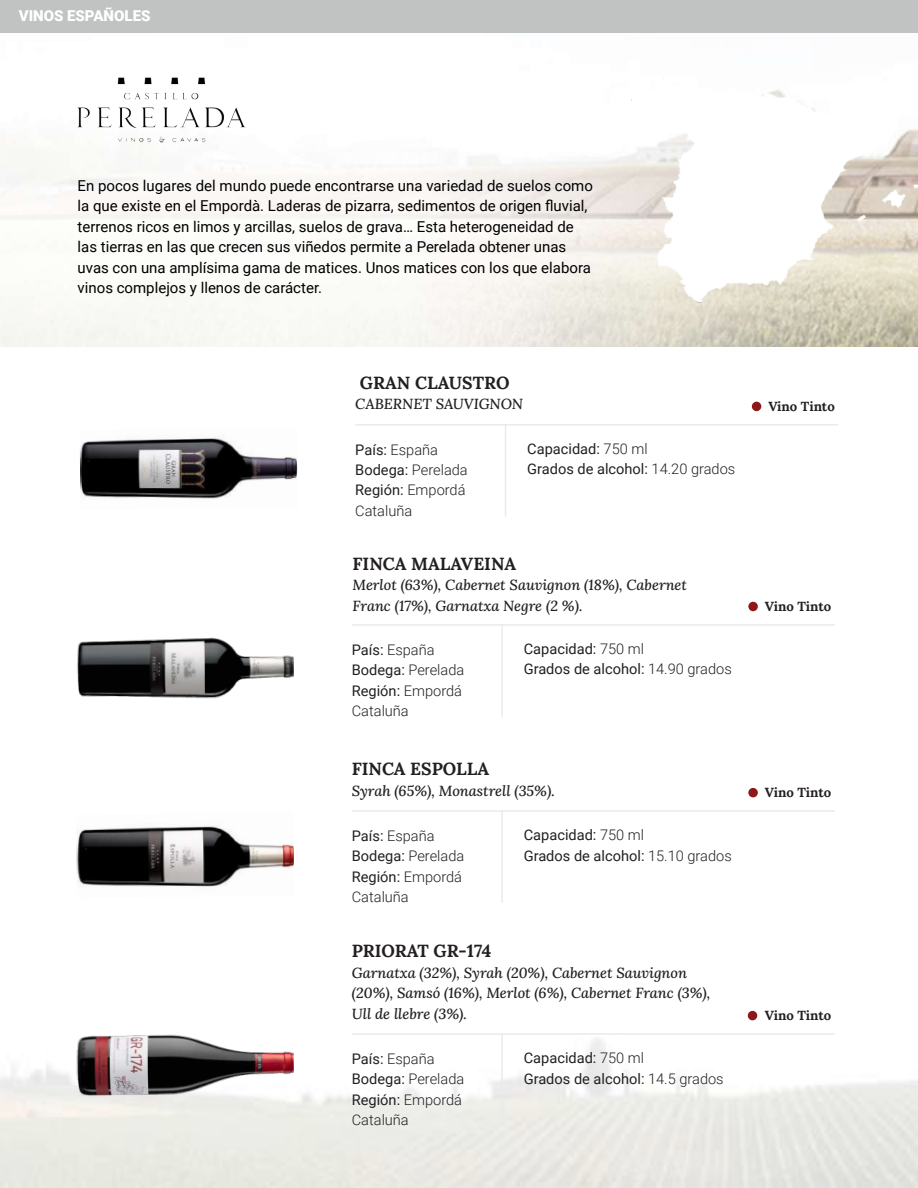
<style>
.page{position:relative;width:918px;height:1188px;background:#fff}
.page>*{position:absolute;margin:0;border:0;box-sizing:border-box;transform-origin:0 0}
.t1{font:17.55px "Lora";color:#231f20}
.t2{font:15px/20.4px "Roboto";color:#000001}
.t3{font:900 15px "Roboto";color:#fff}
.t4{font:italic 14.55px/20.4px "Lora";color:#231f20}
.t5{font:300 14.55px/20.4px "Roboto";color:#231f20}
.t6{font:14.55px/20.4px "Roboto";color:#231f20}
.t7{font:13.2px "Lora";color:#231f20}
.s1{font-weight:400}
.s2{font-weight:300}
</style>
<div class="page">
<img style="left:80px;top:438px;width:218px;height:61px">
<img style="left:77px;top:637px;width:217px;height:62px">
<img style="left:76px;top:825px;width:218px;height:62px">
<img style="left:76px;top:1034px;width:218px;height:67px">
<hr style="left:505px;top:424px;width:1px;height:93px;background:#e8ebe8">
<hr style="left:501px;top:624px;width:2px;height:93px;background:#e8ebe8">
<hr style="left:501px;top:810px;width:2px;height:93px;background:#e8ebe8">
<hr style="left:501px;top:1033px;width:2px;height:93px;background:#e8ebe8">
<hr style="left:355px;top:424px;width:483px;height:2px;background:#e8ebe8">
<hr style="left:352px;top:624px;width:483px;height:2px;background:#e8ebe8">
<hr style="left:352px;top:810px;width:483px;height:2px;background:#e8ebe8">
<hr style="left:352px;top:1033px;width:483px;height:2px;background:#e8ebe8">
<div style="left:752px;top:402px;width:9px;height:9px;background:#8e171a;border-radius:50%"></div>
<div style="left:748px;top:602px;width:10px;height:9px;background:#8e171a;border-radius:50%"></div>
<div style="left:748px;top:788px;width:10px;height:9px;background:#8e171a;border-radius:50%"></div>
<div style="left:748px;top:1011px;width:9px;height:9px;background:#8e171a;border-radius:50%"></div>
<img style="left:0;top:32px;width:918px;height:314px">
<img style="left:78px;top:76px;width:168px;height:74px">
<div style="left:0;top:0;width:918px;height:32px;background:#c1c3c2"></div>
<img style="left:627px;top:73px;width:291px;height:232px">
<p class="t3" style="left:19px;top:5px;width:133px">VINOS ESPAÑOLES</p>
<p class="t2" style="left:78px;top:175px;width:517px">En pocos lugares del mundo puede encontrarse una variedad de suelos como la que existe en el Empordà. Laderas de pizarra, sedimentos de origen fluvial, terrenos ricos en limos y arcillas, suelos de grava… Esta heterogeneidad de las tierras en las que crecen sus viñedos permite a Perelada obtener unas uvas con una amplísima gama de matices. Unos matices con los que elabora vinos complejos y llenos de carácter.</p>
<p class="t1" style="left:360px;top:369px;width:151px">GRAN CLAUSTRO</p>
<p class="t4" style="left:355px;top:394px;width:169px">CABERNET SAUVIGNON</p>
<p class="t5" style="left:355px;top:439px;width:114px"><span class="s1">País:</span> España<br><span class="s1">Bodega:</span> Perelada<br><span class="s1">Región:</span> Empordá<br>Cataluña</p>
<p class="t6" style="left:527px;top:438px;width:210px">Capacidad: <span class="s2">750 ml<br></span>Grados de alcohol: <span class="s2">14.20 grados</span></p>
<p class="t1" style="left:353px;top:550px;width:165px">FINCA MALAVEINA</p>
<p class="t4" style="left:353px;top:575px;width:336px">Merlot (63%), Cabernet Sauvignon (18%), Cabernet<br>Franc (17%), Garnatxa Negre (2 %).</p>
<p class="t5" style="left:352px;top:639px;width:114px"><span class="s1">País:</span> España<br><span class="s1">Bodega:</span> Perelada<br><span class="s1">Región:</span> Empordá<br>Cataluña</p>
<p class="t1" style="left:352px;top:755px;width:139px">FINCA ESPOLLA</p>
<p class="t6" style="left:524px;top:638px;width:210px">Capacidad: <span class="s2">750 ml<br></span>Grados de alcohol: <span class="s2">14.90 grados</span></p>
<p class="t4" style="left:352px;top:780px;width:205px">Syrah (65%), Monastrell (35%).</p>
<p class="t5" style="left:352px;top:825px;width:114px"><span class="s1">País:</span> España<br><span class="s1">Bodega:</span> Perelada<br><span class="s1">Región:</span> Empordá<br>Cataluña</p>
<p class="t1" style="left:352px;top:938px;width:141px">PRIORAT GR-174</p>
<p class="t6" style="left:524px;top:824px;width:210px">Capacidad: <span class="s2">750 ml<br></span>Grados de alcohol: <span class="s2">15.10 grados</span></p>
<p class="t4" style="left:352px;top:962px;width:360px">Garnatxa (32%), Syrah (20%), Cabernet Sauvignon (20%), Samsó (16%), Merlot (6%), Cabernet Franc (3%),<br>Ull de llebre (3%).</p>
<p class="t5" style="left:352px;top:1048px;width:114px"><span class="s1">País:</span> España<br><span class="s1">Bodega:</span> Perelada<br><span class="s1">Región:</span> Empordá<br>Cataluña</p>
<p class="t6" style="left:524px;top:1047px;width:201px">Capacidad: <span class="s2">750 ml<br></span>Grados de alcohol: <span class="s2">14.5 grados</span></p>
<p class="t7" style="left:768px;top:396px;width:68px">Vino Tinto</p>
<p class="t7" style="left:765px;top:596px;width:68px">Vino Tinto</p>
<p class="t7" style="left:765px;top:782px;width:68px">Vino Tinto</p>
<p class="t7" style="left:765px;top:1005px;width:68px">Vino Tinto</p>
</div>
